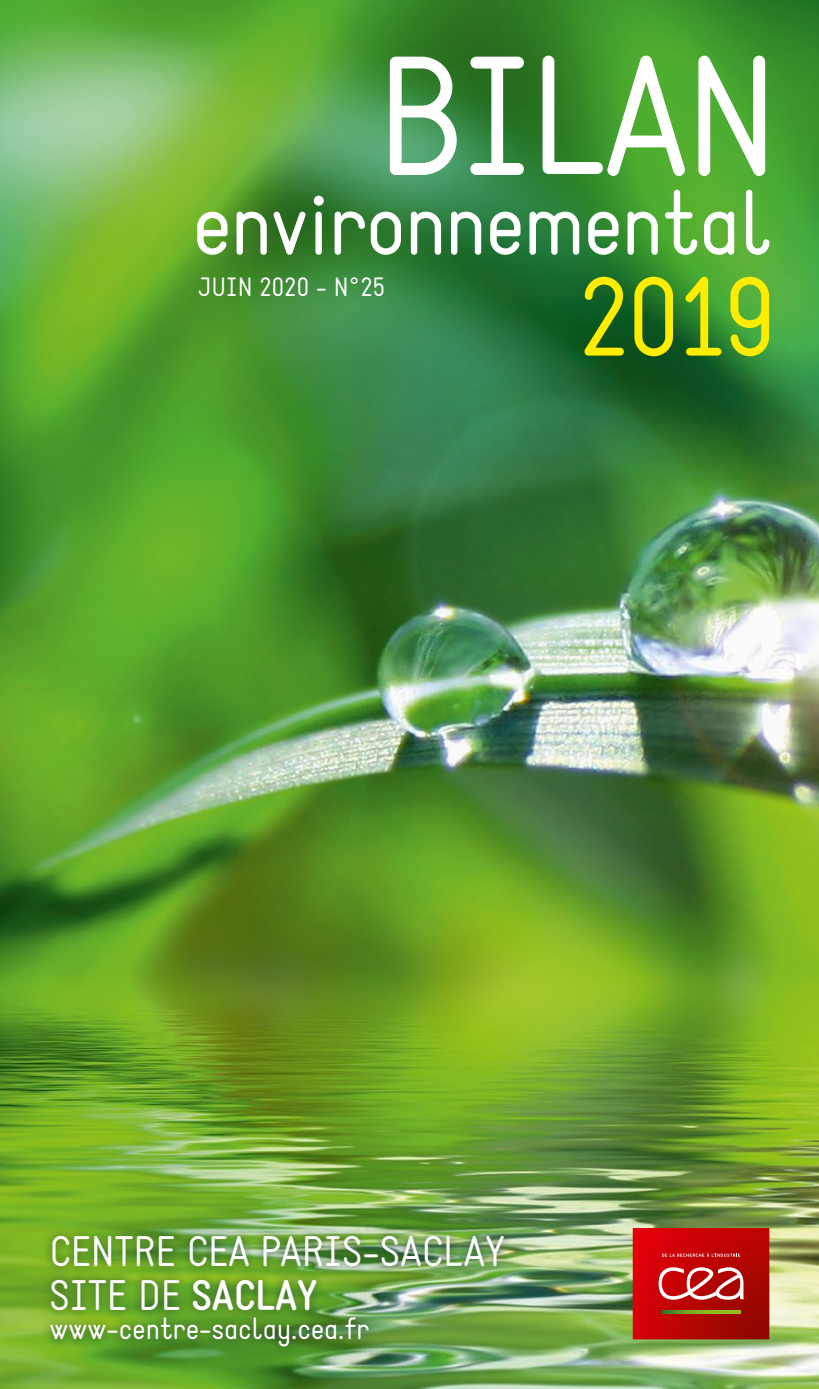
<style>
.page{position:relative;width:819px;height:1389px;background:#fff}
.page>*{position:absolute;margin:0;border:0;box-sizing:border-box;transform-origin:0 0}
.t1{font:166.25px "Static";letter-spacing:-.03em;color:#fff}
.t2{font:109.9px "Static";color:#ffed00}
.t3{font:89.95px "Static";letter-spacing:-.02em;color:#fff}
.t4{font:42px/43.8px "Static";color:#fff}
.t5{font:30.28px "Static";color:#fff}
.t6{font:26.07px "Static";color:#fff}
.s1{font-weight:700}
</style>
<div class="page">
<img style="left:0;top:0;width:819px;height:1389px">
<svg style="left:632px;top:1228px;width:137px;height:111px;background:#c11616"></svg>
<img style="left:662px;top:1310px;width:78px;height:4px">
<div style="left:41px;top:1226px;width:473px;height:131px;background:#1b412a;opacity:.55"></div>
<h1 class="t1" style="left:375px;top:17px;width:405px">BILAN</h1>
<h3 class="t3" style="left:192px;top:169px;width:582px">environnemental</h3>
<p class="t6" style="left:198px;top:271px;width:188px">JUIN 2020 - N°25</p>
<h2 class="t2" style="left:578px;top:251px;width:199px">2019</h2>
<p class="t4" style="left:50px;top:1231px;width:457px">CENTRE CEA PARIS-SACLAY<br>SITE DE <span class="s1">SACLAY</span></p>
<p class="t5" style="left:50px;top:1311px;width:321px">www-centre-saclay.cea.fr</p>
</div>
